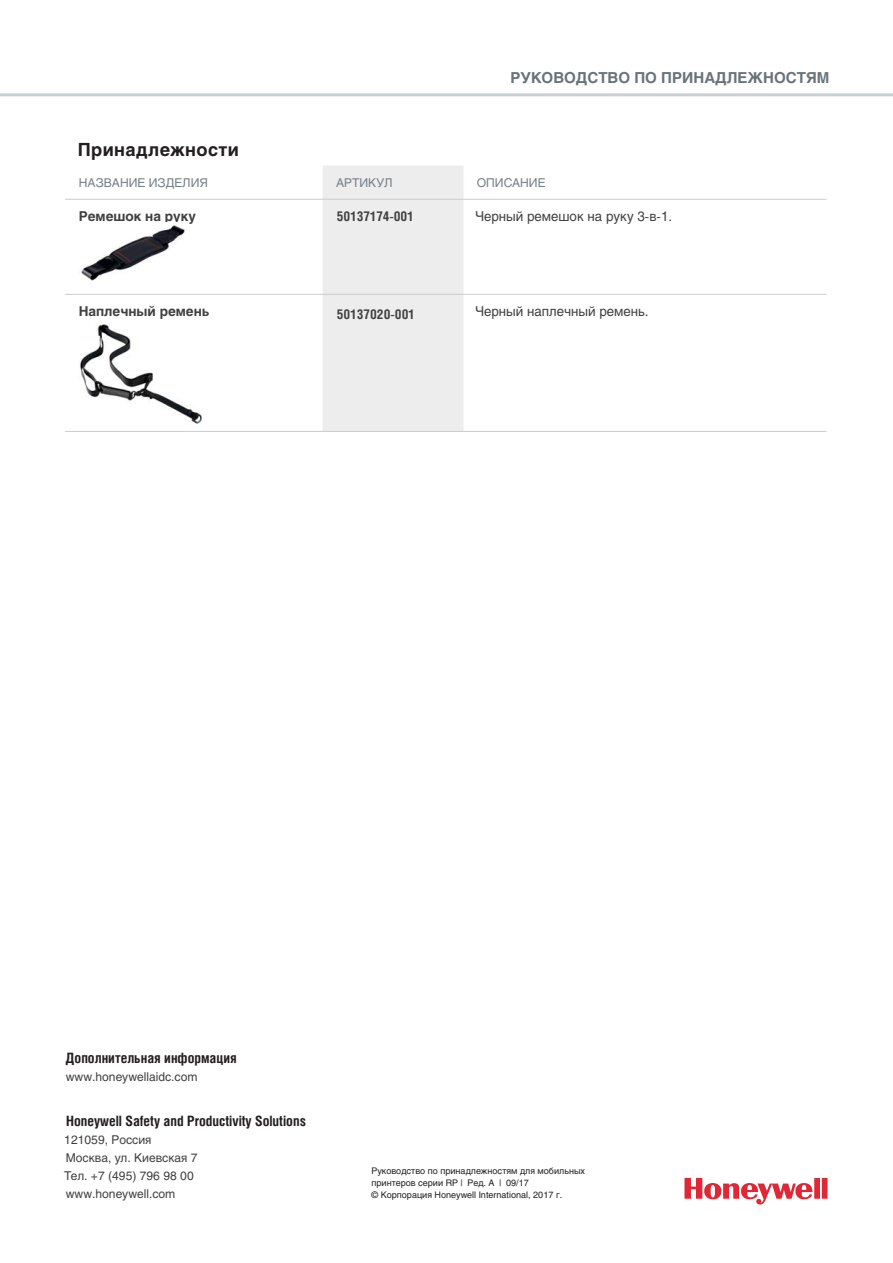
<style>
.page{position:relative;width:893px;height:1263px;background:#fff}
.page>*{position:absolute;margin:0;border:0;box-sizing:border-box;transform-origin:0 0}
.t1{font:700 18px "Helios";letter-spacing:.02em;color:#231f20}
.t2{font:700 15px "Helios";color:#68737a}
.t3{font:700 14.25px "Helios Cond";color:#231f20}
.t4{font:13.5px "Helios";color:#404041}
.t5{font:700 13.5px "Helios";color:#404041}
.t6{font:700 13.5px "Helios Cond";color:#404041}
.t7{font:12px/18px "Helios";color:#404041}
.t8{font:12px "Helios";color:#758087}
.t9{font:9px/12px "Helios";color:#231f20}
</style>
<div class="page">
<svg style="left:684px;top:1178px;width:143px;height:27px"></svg>
<div style="left:323px;top:166px;width:140px;height:265px;background:#ededee"></div>
<hr style="left:323px;top:294px;width:503px;height:1px;background:#cbccce">
<hr style="left:65px;top:431px;width:761px;height:1px;background:#cbccce">
<hr style="left:65px;top:199px;width:258px;height:1px;background:#cbccce">
<hr style="left:65px;top:294px;width:258px;height:1px;background:#cbccce">
<hr style="left:463px;top:199px;width:363px;height:1px;background:#cbccce">
<hr style="left:323px;top:199px;width:140px;height:1px;background:#cbccce">
<img style="left:81px;top:225px;width:104px;height:56px">
<img style="left:80px;top:324px;width:122px;height:100px">
<hr style="left:0;top:93px;width:893px;height:3px;background:#c9d0d5">
<h2 class="t2" style="left:510px;top:71px;width:320px">РУКОВОДСТВО ПО ПРИНАДЛЕЖНОСТЯМ</h2>
<h1 class="t1" style="left:78px;top:142px;width:163px">Принадлежности</h1>
<h3 class="t8" style="left:79px;top:178px;width:130px">НАЗВАНИЕ ИЗДЕЛИЯ</h3>
<h3 class="t8" style="left:336px;top:178px;width:58px">АРТИКУЛ</h3>
<h3 class="t8" style="left:477px;top:178px;width:70px">ОПИСАНИЕ</h3>
<h3 class="t5" style="left:79px;top:210px;width:119px">Ремешок на руку</h3>
<h3 class="t6" style="left:337px;top:211px;width:79px">50137174-001</h3>
<h3 class="t4" style="left:475px;top:210px;width:199px">Черный ремешок на руку 3-в-1.</h3>
<h3 class="t5" style="left:79px;top:305px;width:132px">Наплечный ремень</h3>
<h3 class="t6" style="left:337px;top:309px;width:80px">50137020-001</h3>
<h3 class="t4" style="left:475px;top:306px;width:175px">Черный наплечный ремень.</h3>
<h3 class="t3" style="left:66px;top:1052px;width:172px">Дополнительная информация</h3>
<h3 class="t7" style="left:66px;top:1068px;width:133px">www.honeywellaidc.com</h3>
<h3 class="t3" style="left:66px;top:1115px;width:241px">Honeywell Safety and Productivity Solutions</h3>
<h3 class="t7" style="left:64px;top:1131px;width:135px">121059, Россия<br>Москва, ул. Киевская 7<br>Тел. +7 (495) 796 98 00 www.honeywell.com</h3>
<p class="t9" style="left:371px;top:1165px;width:215px">Руководство по принадлежностям для мобильных принтеров серии RP | Ред. A | 09/17<br>© Корпорация Honeywell International, 2017 г.</p>
</div>
